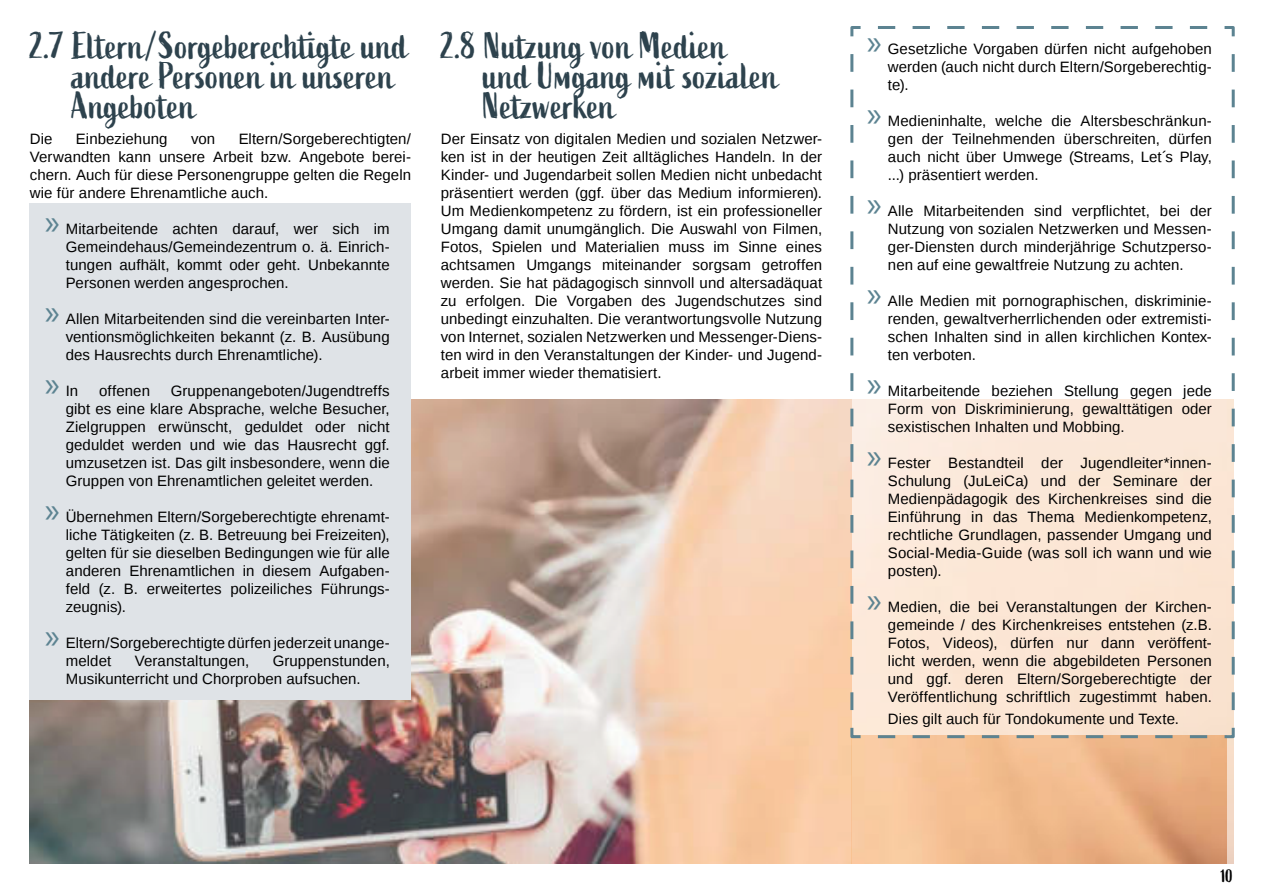
<style>
.page{position:relative;width:1263px;height:893px;background:#fff}
.page>*{position:absolute;margin:0;border:0;box-sizing:border-box;transform-origin:0 0}
.t1{font:37.5px/30px "Active";color:#2d424d}
.t2{font:36px "Myriad Pro";color:#5c8391}
.t3{font:18px "Active";color:#000}
.t4{font:15px/18px "Liberation Sans";letter-spacing:.005em;color:#000;text-align:justify}
</style>
<div class="page">
<img style="left:852px;top:740px;width:375px;height:123px">
<img style="left:30px;top:400px;width:822px;height:463px">
<div style="left:30px;top:203px;width:381px;height:101px;background:#dfe3e7"></div>
<div style="left:30px;top:293px;width:381px;height:83px;background:#dfe3e7"></div>
<div style="left:30px;top:365px;width:381px;height:137px;background:#dfe3e7"></div>
<div style="left:30px;top:491px;width:381px;height:137px;background:#dfe3e7"></div>
<div style="left:30px;top:617px;width:381px;height:83px;background:#dfe3e7"></div>
<svg style="left:849px;top:26px;width:386px;height:714px"></svg>
<h1 class="t1" style="left:72px;top:32px;width:338px;text-indent:-42px">2.7 Eltern/Sorgeberechtigte und andere Personen in unseren<br>Angeboten</h1>
<p class="t4" style="left:30px;top:131px;width:24px">Die</p>
<p class="t4" style="left:76px;top:131px;width:93px">Einbeziehung</p>
<p class="t4" style="left:191px;top:131px;width:26px">von</p>
<p class="t4" style="left:30px;top:131px;width:383px;text-indent:209px">Eltern/Sorgeberechtigten/ Verwandten kann unsere Arbeit bzw. Angebote berei&shy;chern. Auch für diese Personengruppe gelten die Regeln wie für andere Ehrenamtliche auch.</p>
<h2 class="t2" style="left:45px;top:201px;width:17px">»</h2>
<p class="t4" style="left:66px;top:220px;width:326px">Mitarbeitende achten darauf, wer sich im Gemeindehaus/Gemeindezentrum o. ä. Einrich&shy;tungen aufhält, kommt oder geht. Unbekannte Personen werden angesprochen.</p>
<h2 class="t2" style="left:45px;top:291px;width:17px">»</h2>
<p class="t4" style="left:66px;top:310px;width:326px">Allen Mitarbeitenden sind die vereinbarten Inter&shy;ventionsmöglichkeiten bekannt (z. B. Ausübung des Hausrechts durch Ehrenamtliche).</p>
<h2 class="t2" style="left:45px;top:363px;width:17px">»</h2>
<p class="t4" style="left:66px;top:382px;width:14px">In</p>
<p class="t4" style="left:99px;top:382px;width:52px">offenen</p>
<p class="t4" style="left:66px;top:382px;width:326px;text-indent:105px">Gruppenangeboten/Jugendtreffs gibt es eine klare Absprache, welche Besucher, Zielgruppen erwünscht, geduldet oder nicht geduldet werden und wie das Hausrecht ggf. umzusetzen ist. Das gilt insbesondere, wenn die Gruppen von Ehrenamtlichen geleitet werden.</p>
<h2 class="t2" style="left:45px;top:489px;width:17px">»</h2>
<p class="t4" style="left:66px;top:508px;width:326px">Übernehmen Eltern/Sorgeberechtigte ehrenamt&shy;liche Tätigkeiten (z. B. Betreuung bei Freizeiten), gelten für sie dieselben Bedingungen wie für alle anderen Ehrenamtlichen in diesem Aufgaben&shy;feld (z. B. erweitertes polizeiliches Führungs&shy;zeugnis).</p>
<h2 class="t2" style="left:45px;top:615px;width:17px">»</h2>
<p class="t4" style="left:66px;top:634px;width:326px">Eltern/Sorgeberechtigte dürfen jederzeit unange&shy;meldet</p>
<p class="t4" style="left:66px;top:652px;width:326px;text-indent:207px">Gruppenstunden,<br>Musikunterricht und Chorproben aufsuchen.</p>
<p class="t4" style="left:135px;top:652px;width:116px">Veranstaltungen,</p>
<h1 class="t1" style="left:483px;top:32px;width:297px;text-indent:-42px">2.8 Nutzung von Medien und Umgang mit sozialen<br>Netzwerken</h1>
<p class="t4" style="left:441px;top:131px;width:383px">Der Einsatz von digitalen Medien und sozialen Netzwer&shy;ken ist in der heutigen Zeit alltägliches Handeln. In der Kinder- und Jugendarbeit sollen Medien nicht unbedacht präsentiert werden (ggf. über das Medium informieren).<br>Um Medienkompetenz zu fördern, ist ein professioneller Umgang damit unumgänglich. Die Auswahl von Filmen, Fotos, Spielen und Materialien muss im Sinne eines achtsamen Umgangs miteinander sorgsam getroffen werden. Sie hat pädagogisch sinnvoll und altersadäquat zu erfolgen. Die Vorgaben des Jugendschutzes sind unbedingt einzuhalten. Die verantwortungsvolle Nutzung von Internet, sozialen Netzwerken und Messenger-Diens&shy;ten wird in den Veranstaltungen der Kinder- und Jugend&shy;arbeit immer wieder thematisiert.</p>
<h2 class="t2" style="left:867px;top:21px;width:17px">»</h2>
<p class="t4" style="left:888px;top:40px;width:326px">Gesetzliche Vorgaben dürfen nicht aufgehoben werden (auch nicht durch Eltern/Sorgeberechtig&shy;te).</p>
<h2 class="t2" style="left:867px;top:93px;width:17px">»</h2>
<p class="t4" style="left:888px;top:112px;width:326px">Medieninhalte, welche die Altersbeschränkun&shy;gen der Teilnehmenden überschreiten, dürfen auch nicht über Umwege (Streams, Let´s Play, ...) präsentiert werden.</p>
<h2 class="t2" style="left:867px;top:183px;width:17px">»</h2>
<p class="t4" style="left:888px;top:202px;width:326px">Alle Mitarbeitenden sind verpflichtet, bei der Nutzung von sozialen Netzwerken und Messen&shy;ger-Diensten durch minderjährige Schutzperso&shy;nen auf eine gewaltfreie Nutzung zu achten.</p>
<h2 class="t2" style="left:867px;top:273px;width:17px">»</h2>
<p class="t4" style="left:888px;top:292px;width:326px">Alle Medien mit pornographischen, diskriminie&shy;renden, gewaltverherrlichenden oder extremisti&shy;schen Inhalten sind in allen kirchlichen Kontex&shy;ten verboten.</p>
<h2 class="t2" style="left:867px;top:363px;width:17px">»</h2>
<p class="t4" style="left:888px;top:382px;width:326px">Mitarbeitende beziehen Stellung gegen jede Form von Diskriminierung, gewalttätigen oder sexistischen Inhalten und Mobbing.</p>
<h2 class="t2" style="left:867px;top:435px;width:17px">»</h2>
<p class="t4" style="left:888px;top:454px;width:326px">Fester Bestandteil der Jugendleiter*innen-Schulung (JuLeiCa) und der Seminare der Medienpädagogik des Kirchenkreises sind die Einführung in das Thema Medienkompetenz, rechtliche Grundlagen, passender Umgang und Social-Media-Guide (was soll ich wann und wie posten).</p>
<h2 class="t2" style="left:867px;top:579px;width:17px">»</h2>
<p class="t4" style="left:888px;top:598px;width:326px">Medien, die bei Veranstaltungen der Kirchen&shy;gemeinde / des Kirchenkreises entstehen (z.B.<br>Fotos, Videos), dürfen nur dann veröffent&shy;licht werden, wenn die abgebildeten Personen und ggf. deren Eltern/Sorgeberechtigte der Veröffentlichung schriftlich zugestimmt haben.</p>
<p class="t4" style="left:888px;top:710px;width:293px">Dies gilt auch für Tondokumente und Texte.</p>
<p class="t3" style="left:1221px;top:867px;width:14px">10</p>
</div>
